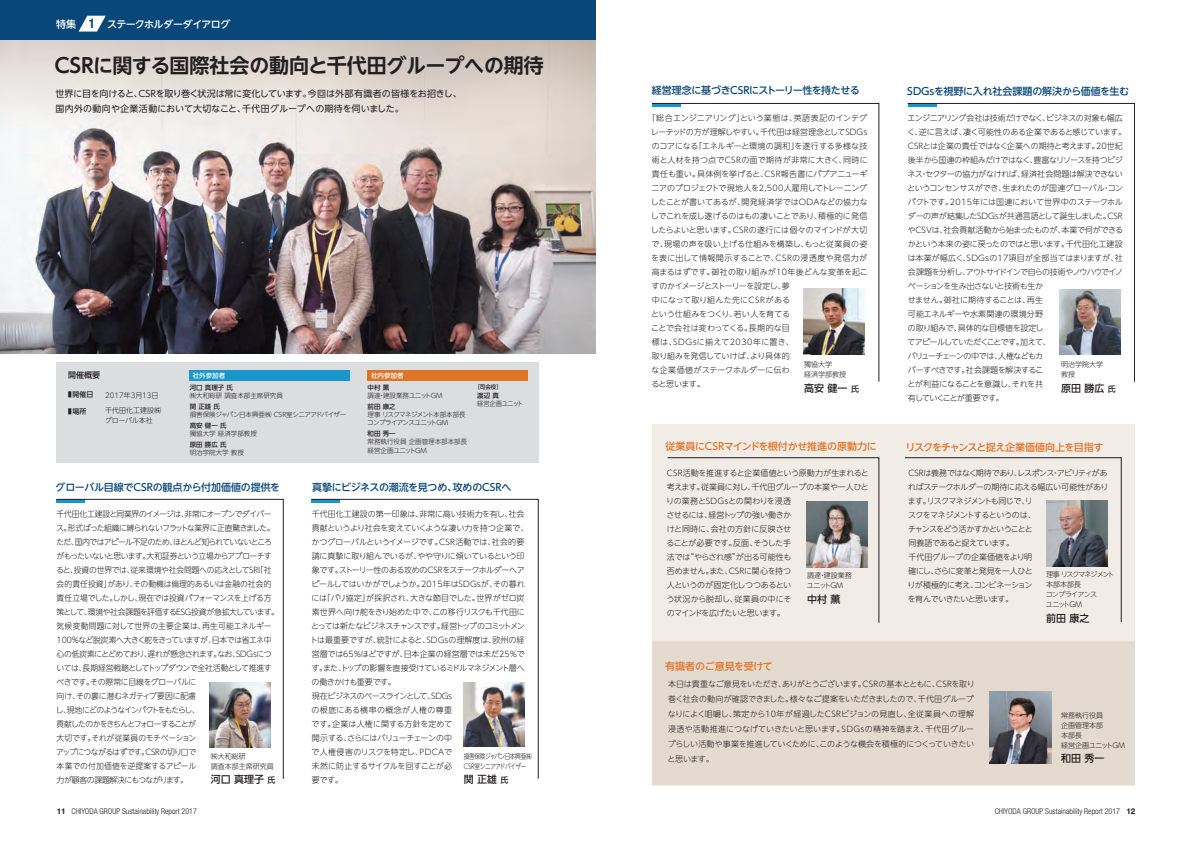
<style>
.page{position:relative;width:1191px;height:842px;background:#fff}
.page>*{position:absolute;margin:0;border:0;box-sizing:border-box;transform-origin:0 0}
.t1{font:700 20px "UD Shin Go NT Pro De";letter-spacing:-.015em;color:#231f20}
.t2{font:500 10px "UD Shin Go NT Pro";letter-spacing:-.015em;color:#0a4779}
.t3{font:500 10px "UD Shin Go NT Pro";letter-spacing:-.03em;color:#df7427}
.t4{font:500 10px "UD Shin Go NT Pro";color:#231f20}
.t5{font:500 10px "UD Shin Go NT Pro";letter-spacing:-.04em;color:#0a4779}
.t6{font:500 10px "UD Shin Go NT Pro";letter-spacing:-.06em;color:#df7427}
.t7{font:500 10px "UD Shin Go NT Pro";letter-spacing:-.065em;color:#fff}
.t8{font:9px/15px "UD Shin Go NT Pro";letter-spacing:-.005em;color:#231f20}
.t9{font:300 8px/14px "UD Shin Go NT Pro";letter-spacing:-.035em;color:#231f20}
.t10{font:300 8px/14px "UD Shin Go NT Pro";letter-spacing:.005em;color:#231f20}
.t11{font:300 8px/14px "UD Shin Go NT Pro";letter-spacing:-.065em;color:#231f20}
.t12{font:300 condensed 8px "Helvetica Neue LT Std";color:#231f20}
.t13{font:500 8px "UD Shin Go NT Pro";color:#231f20}
.t14{font:300 7px/10px "UD Shin Go NT Pro";color:#231f20}
.t15{font:300 7px/10px "UD Shin Go NT Pro";letter-spacing:-.12em;color:#231f20}
.t16{font:300 7px/10px "UD Shin Go NT Pro";letter-spacing:-.06em;color:#231f20;scale:.8 1}
.t17{font:500 7px "UD Shin Go NT Pro";color:#231f20;scale:.5 1}
.t18{font:300 6.5px/8.1px "UD Shin Go NT Pro";color:#231f20}
.t19{font:500 6.5px "UD Shin Go NT Pro";color:#231f20}
.t20{font:300 6.5px/8.1px "UD Shin Go NT Pro";letter-spacing:-.095em;color:#231f20}
.t21{font:300 6.5px "UD Shin Go NT Pro";letter-spacing:-.05em;color:#231f20}
.t22{font:300 6.5px "UD Shin Go NT Pro";letter-spacing:-.02em;color:#231f20}
.t23{font:500 6.5px "UD Shin Go NT Pro";color:#fff}
.t24{font:300 6.5px "UD Shin Go NT Pro";letter-spacing:-.035em;color:#231f20;scale:.95 1}
.t25{font:500 5.5px "UD Shin Go NT Pro";color:#231f20}
.s1{font-family:"Helvetica Neue LT Std";font-weight:700;font-stretch:condensed;font-size:13.1px;color:#0a4779}
.s2{font-size:8px}
.s3{font-weight:700;font-stretch:normal}
</style>
<div class="page">
<div style="left:652px;top:424px;width:482px;height:362px;background:#f2ece6"></div>
<img style="left:0;top:40px;width:595px;height:314px">
<div style="left:57px;top:362px;width:482px;height:101px;background:#dcdddf"></div>
<div style="left:652px;top:641px;width:482px;height:144px;background:#e5dacf"></div>
<div style="left:367px;top:370px;width:160px;height:10px;background:#df7427"></div>
<div style="left:189px;top:370px;width:161px;height:10px;background:#1997cd"></div>
<svg style="left:56px;top:499px;width:227px;height:280px"></svg>
<svg style="left:311px;top:499px;width:227px;height:280px"></svg>
<svg style="left:652px;top:103px;width:227px;height:279px"></svg>
<svg style="left:667px;top:457px;width:212px;height:166px"></svg>
<svg style="left:905px;top:457px;width:216px;height:165px"></svg>
<svg style="left:907px;top:103px;width:227px;height:252px"></svg>
<img style="left:989px;top:692px;width:63px;height:71px">
<img style="left:1046px;top:501px;width:61px;height:66px">
<img style="left:803px;top:288px;width:61px;height:66px">
<img style="left:1059px;top:289px;width:61px;height:66px">
<img style="left:209px;top:683px;width:61px;height:64px">
<img style="left:463px;top:682px;width:61px;height:65px">
<div style="left:0;top:0;width:595px;height:40px;background:#0a4779"></div>
<svg style="left:79px;top:16px;width:27px;height:16px"></svg>
<img style="left:806px;top:502px;width:61px;height:65px">
<p class="t7" style="left:56px;top:16px;width:176px">特集 <span class="s1">1</span> ステークホルダーダイアログ</p>
<h1 class="t1" style="left:52px;top:49px;width:493px">ＣＳＲに関する国際社会の動向と千代田グループへの期待</h1>
<p class="t8" style="left:55px;top:86px;width:408px">世界に目を向けると、ＣＳＲを取り巻く状況は常に変化しています。今回は外部有識者の皆様をお招きし、国内外の動向や企業活動において大切なこと、千代田グループへの期待を伺いました。</p>
<p class="t13" style="left:68px;top:369px;width:33px">開催概要</p>
<p class="t17" style="left:68px;top:389px;width:52px">■ 開催日</p>
<p class="t17" style="left:68px;top:405px;width:38px">■ 場所</p>
<p class="t14" style="left:105px;top:390px;width:55px">2017年3月13日</p>
<p class="t14" style="left:105px;top:405px;width:58px;line-height:9.7px">千代田化工建設㈱グローバル本社</p>
<p class="t23" style="left:193px;top:370px;width:34px">社外参加者</p>
<p class="t23" style="left:371px;top:370px;width:34px">社内参加者</p>
<p class="t19" style="left:190px;top:382px;width:45px">河口 真理子 氏</p>
<p class="t18" style="left:190px;top:391px;width:95px">㈱大和総研 調査本部主席研究員</p>
<p class="t19" style="left:190px;top:401px;width:32px">関 正雄 氏</p>
<p class="t21" style="left:190px;top:409px;width:158px">損害保険ジャパン日本興亜㈱ CSR室シニアアドバイザー</p>
<p class="t19" style="left:190px;top:420px;width:38px">高安 健一 氏</p>
<p class="t18" style="left:190px;top:430px;width:69px">獨協大学 経済学部教授</p>
<p class="t19" style="left:190px;top:440px;width:38px">原田 勝広 氏</p>
<p class="t18" style="left:190px;top:449px;width:56px">明治学院大学 教授</p>
<p class="t19" style="left:367px;top:382px;width:23px">中村 薫</p>
<p class="t22" style="left:367px;top:390px;width:76px">調達・建設業務ユニットGM</p>
<p class="t19" style="left:367px;top:401px;width:30px">前田 康之</p>
<p class="t20" style="left:367px;top:410px;width:100px">理事 リスクマネジメント本部本部長コンプライアンスユニットGM</p>
<p class="t19" style="left:367px;top:429px;width:30px">和田 秀一</p>
<p class="t18" style="left:367px;top:438px;width:101px">常務執行役員 企画管理本部本部長経営企画ユニットGM</p>
<p class="t25" style="left:474px;top:383px;width:29px">［司会役］</p>
<p class="t19" style="left:477px;top:390px;width:23px">渡辺 真</p>
<p class="t24" style="left:477px;top:398px;width:50px">経営企画ユニット</p>
<p class="t2" style="left:56px;top:479px;width:226px">グローバル目線でCSRの観点から付加価値の提供を</p>
<p class="t2" style="left:312px;top:479px;width:201px">真摯にビジネスの潮流を見つめ、攻めのCSRへ</p>
<p class="t9" style="left:56px;top:506px;width:224px">千代田化工建設と同業界のイメージは、非常にオープンでダイバース。形式ばった組織に縛られないフラットな業界に正直驚きました。ただ、国内ではアピール不足のため、ほとんど知られていないところがもったいないと思います。大和証券という立場からアプローチすると、投資の世界では、従来環境や社会問題への応えとしてSRI「社会的責任投資」があり、その動機は倫理的あるいは金融の社会的責任立場でした。しかし、現在では投資パフォーマンスを上げる方策として、環境や社会課題を評価するESG投資が急拡大しています。気候変動問題に対して世界の主要企業は、再生可能エネルギー<br>100％など脱炭素へ大きく舵をきっていますが、日本では省エネ中心の低炭素にとどめており、遅れが懸念されます。なお、SDGsについては、長期経営戦略としてトップダウンで全社活動として推進すべきです。その際常に目線をグローバルに<br>向け、その裏に潜むネガティブ要因に配慮<br>し、現地にどのようなインパクトをもたらし、<br>貢献したのかをきちんとフォローすることが<br>大切です。それが従業員のモチベーション<br>アップにつながるはずです。CSRの切り口で<br>本業での付加価値を逆提案するアピール<br>力が顧客の課題解決にもつながります。</p>
<p class="t9" style="left:310px;top:506px;width:220px">千代田化工建設の第一印象は、非常に高い技術力を有し、社会貢献というより社会を変えていくような凄い力を持つ企業で、かつグローバルというイメージです。CSR活動では、社会的要請に真摯に取り組んでいるが、やや守りに傾いているという印象です。ストーリー性のある攻めのCSRをステークホルダーへアピールしてはいかがでしょうか。2015年はSDGsが、その暮れには「パリ協定」が採択され、大きな節目でした。世界がゼロ炭素世界へ向け舵をきり始めた中で、この移行リスクも千代田にとっては新たなビジネスチャンスです。経営トップのコミットメントは最重要ですが、統計によると、SDGsの理解度は、欧州の経営層では65％ほどですが、日本企業の経営層では未だ25％です。また、トップの影響を直接受けているミドルマネジメント層への働きかけも重要です。<br>現在ビジネスのベースラインとして、SDGｓ<br>の根底にある横串の概念が人権の尊重<br>です。企業は人権に関する方針を定めて<br>開示する、さらにはバリューチェーンの中<br>で人権侵害のリスクを特定し、PDCAで<br>未然に防止するサイクルを回すことが必<br>要です。</p>
<p class="t16" style="left:464px;top:751px;width:86px">損害保険ジャパン日本興亜㈱<br>CSR室シニアアドバイザー</p>
<p class="t4" style="left:464px;top:771px;width:46px">関 正雄 <span class="s2">氏</span></p>
<p class="t14" style="left:211px;top:751px;width:64px">㈱大和総研<br>調査本部主席研究員</p>
<p class="t4" style="left:211px;top:771px;width:66px">河口 真理子 <span class="s2">氏</span></p>
<p class="t5" style="left:652px;top:82px;width:209px">経営理念に基づきCSRにストーリー性を持たせる</p>
<p class="t2" style="left:907px;top:83px;width:223px">SDGsを視野に入れ社会課題の解決から価値を生む</p>
<p class="t10" style="left:651px;top:111px;width:220px;text-indent:-4px">「総合エンジニアリング」という業態は、英語表記のインテグレーテッドの方が理解しやすい。千代田は経営理念としてSDGｓのコアになる「エネルギーと環境の調和」を遂行する多様な技術と人材を持つ点でCSRの面で期待が非常に大きく、同時に責任も重い。具体例を挙げると、CSR報告書にパプアニューギニアのプロジェクトで現地人を2,500人雇用してトレーニングしたことが書いてあるが、開発経済学ではODAなどの協力なしでこれを成し遂げるのはもの凄いことであり、積極的に発信したらよいと思います。CSRの遂行には個々のマインドが大切で、現場の声を吸い上げる仕組みを構築し、もっと従業員の姿を表に出して情報開示することで、CSRの浸透度や発信力が高まるはずです。御社の取り組みが10年後どんな変革を起こすのかイメージとストーリーを設定し、夢<br>中になって取り組んた先にCSRがある<br>という仕組みをつくり、若い人を育てる<br>ことで会社は変わってくる。長期的な目<br>標は、SDGsに揃えて2030年に置き、<br>取り組みを発信していけば、より具体的<br>な企業価値がステークホルダーに伝わ<br>ると思います。</p>
<p class="t9" style="left:907px;top:111px;width:220px">エンジニアリング会社は技術だけでなく、ビジネスの対象も幅広く、逆に言えば、凄く可能性のある企業であると感じています。<br>CSRとは企業の責任ではなく企業への期待と考えます。20世紀後半から国連の枠組みだけではなく、豊富なリソースを持つビジネス・セクターの協力がなければ、経済社会問題は解決できないというコンセンサスができ、生まれたのが国連グローバル・コンパクトです。2015年には国連において世界中のステークホルダーの声が結集したSDGｓが共通言語として誕生しました。ＣSRやCSVは、社会貢献活動から始まったものが、本業で何ができるかという本来の姿に戻ったのではと思います。千代田化工建設は本業が幅広く、SDGsの17項目が全部当てはまりますが、社会課題を分析し、アウトサイドインで自らの技術やノウハウでイノベーションを生み出さないと技術も生か<br>せません。御社に期待することは、再生<br>可能エネルギーや水素関連の環境分野<br>の取り組みで、具体的な目標値を設定し<br>てアピールしていただくことです。加えて、<br>バリューチェーンの中では、人権などもカ<br>バーすべきです。社会課題を解決するこ<br>とが利益になることを意識し、それを共<br>有していくことが重要です。</p>
<p class="t14" style="left:804px;top:359px;width:44px">獨協大学<br>経済学部教授</p>
<p class="t4" style="left:804px;top:380px;width:56px">高安 健一 <span class="s2">氏</span></p>
<p class="t14" style="left:1061px;top:359px;width:43px">明治学院大学教授</p>
<p class="t4" style="left:1061px;top:380px;width:56px">原田 勝広 <span class="s2">氏</span></p>
<p class="t3" style="left:665px;top:438px;width:213px">従業員にCSRマインドを根付かせ推進の原動力に</p>
<p class="t6" style="left:905px;top:439px;width:200px">リスクをチャンスと捉え企業価値向上を目指す</p>
<p class="t9" style="left:666px;top:465px;width:204px">CSR活動を推進すると企業価値という原動力が生まれると考えます。従業員に対し、千代田グループの本業や一人ひとりの業務とSDGｓとの関わりを浸透<br>させるには、経営トップの強い働きか<br>けと同時に、会社の方針に反映させ<br>ることが必要です。反面、そうした手<br>法では“やらされ感”が出る可能性も<br>否めません。また、CSRに関心を持つ<br>人というのが固定化しつつあるとい<br>う状況から脱却し、従業員の中にそ<br>のマインドを広げたいと思います。</p>
<p class="t14" style="left:807px;top:570px;width:46px">調達・建設業務ユニットGM</p>
<p class="t4" style="left:807px;top:591px;width:35px">中村 薫</p>
<p class="t3" style="left:665px;top:658px;width:109px">有識者のご意見を受けて</p>
<p class="t11" style="left:907px;top:465px;width:202px">CSRは義務ではなく期待であり、レスポンス・アビリティがあればステークホルダーの期待に応える幅広い可能性があります。リスクマネジメントも同じで、リ<br>スクをマネジメントするというのは、<br>チャンスをどう活かすかということと<br>同義語であると捉えています。<br>千代田グループの企業価値をより明<br>確にし、さらに変革と発見を一人ひと<br>りが積極的に考え、コンビネーション<br>を育んでいきたいと思います。</p>
<p class="t15" style="left:1045px;top:569px;width:70px">理事 リスクマネジメント本部本部長<br>コンプライアンス<br>ユニットGM</p>
<p class="t4" style="left:1046px;top:610px;width:45px">前田 康之</p>
<p class="t9" style="left:667px;top:676px;width:309px;line-height:15px;text-align:justify">本日は貴重なご意見をいただき、ありがとうございます。CSRの基本とともに、CSRを取り巻く社会の動向が確認できました。様々なご提案をいただきましたので、千代田グループなりによく咀嚼し、策定から10年が経過したCSRビジョンの見直し、全従業員への理解浸透や活動推進につなげていきたいと思います。SDGsの精神を踏まえ、千代田グループらしい活動や事業を推進していくために、このような機会を積極的につくっていきたいと思います。</p>
<p class="t14" style="left:1061px;top:710px;width:65px">常務執行役員<br>企画管理本部<br>本部長<br>経営企画ユニットGM</p>
<p class="t4" style="left:1061px;top:750px;width:45px">和田 秀一</p>
<p class="t12" style="left:57px;top:806px;width:142px"><span class="s3">11</span> CHIYODA GROUP Sustainability Report 2017</p>
<p class="t12" style="left:994px;top:806px;width:142px">CHIYODA GROUP Sustainability Report 2017 <span class="s3">12</span></p>
</div>
